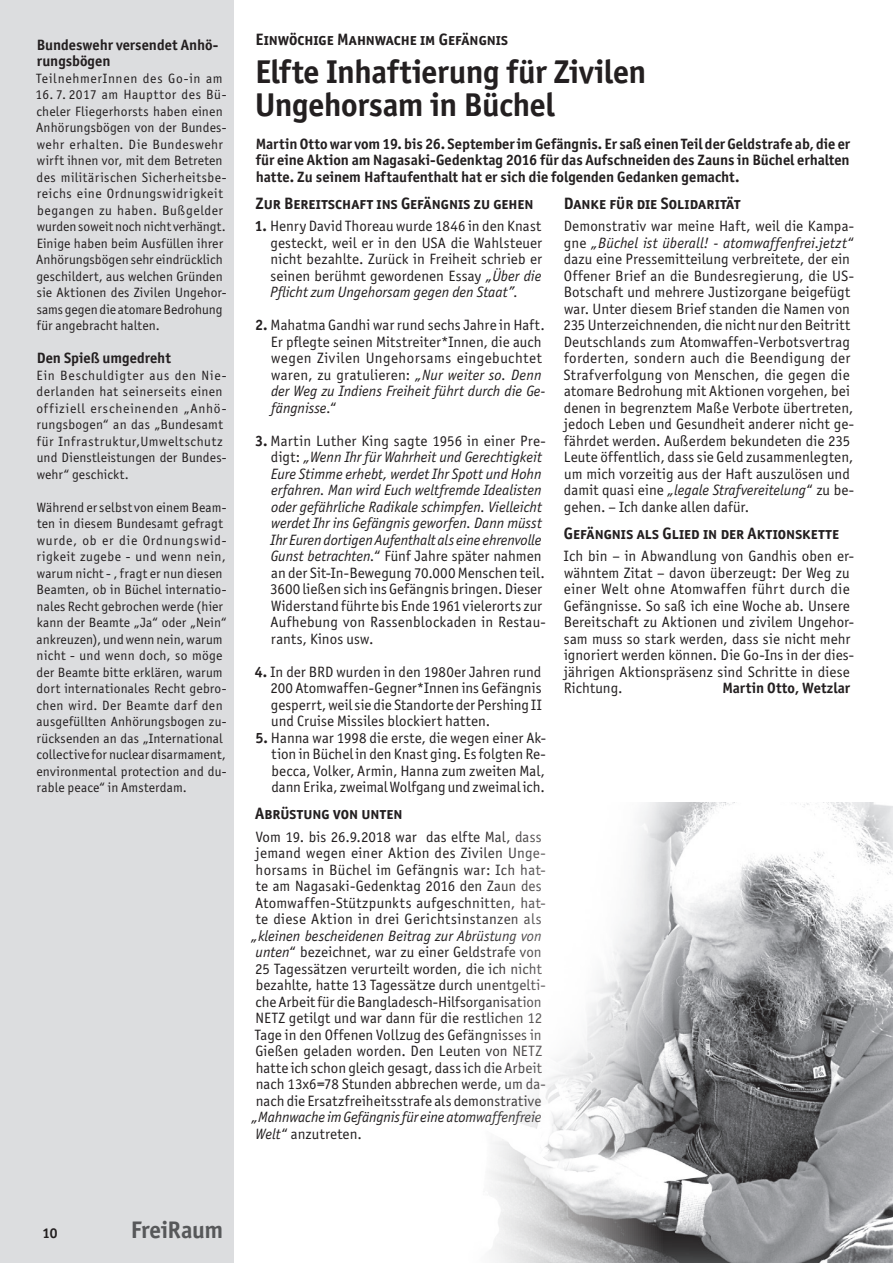
<style>
.page{position:relative;width:893px;height:1263px;background:#fff}
.page>*{position:absolute;margin:0;border:0;box-sizing:border-box;transform-origin:0 0}
.t1{font:700 33px/33px "Officina Sans ITC Std";letter-spacing:-.01em;color:#231f20}
.t2{font:700 24px "Officina Sans ITC Std";letter-spacing:-.015em;color:#57585a}
.t3{font:700 16.5px "Officina Sans ITC Std";color:#231f20}
.t4{font:15px/16.5px "Officina Sans ITC Std";letter-spacing:.01em;color:#231f20}
.t5{font:italic 15px/16.5px "Officina Sans ITC Std";color:#231f20}
.t6{font:700 15px/16.5px "Officina Sans ITC Std";color:#231f20}
.t7{font:700 14.25px "Officina Sans ITC Std";color:#231f20}
.t8{font:13.5px/16.5px "Officina Sans ITC Std";letter-spacing:.02em;color:#231f20}
.t9{font:13.5px/16.5px "Officina Sans ITC Std";letter-spacing:.04em;color:#231f20}
.t10{font:13.5px "Officina Sans ITC Std";letter-spacing:.055em;color:#231f20}
.s1{font-weight:700}
.s2{font-style:italic}
.s3{font-weight:700;font-style:normal}
.s4{font-style:normal}
</style>
<div class="page">
<div style="left:0;top:0;width:234px;height:1263px;background:#dcdddf"></div>
<img style="left:489px;top:803px;width:404px;height:460px">
<p class="t6" style="left:37px;top:36px;width:183px">Bundeswehr versendet Anhö&shy;rungsbögen</p>
<p class="t10" style="left:36px;top:70px;width:188px">TeilnehmerInnen des Go-in am</p>
<p class="t8" style="left:35px;top:86px;width:193px">16. 7. 2017 am Haupttor des Bü&shy;cheler Fliegerhorsts haben einen<br>Anhörungsbögen von der Bundes&shy;wehr erhalten. Die Bundeswehr wirft ihnen vor, mit dem Betreten des militärischen Sicherheitsbe&shy;reichs eine Ordnungswidrigkeit begangen zu haben. Bußgelder wurden soweit noch nicht verhängt.<br>Einige haben beim Ausfüllen ihrer<br>Anhörungsbögen sehr eindrücklich geschildert, aus welchen Gründen sie Aktionen des Zivilen Ungehor&shy;sams gegen die atomare Bedrohung für angebracht halten.</p>
<p class="t6" style="left:37px;top:350px;width:136px">Den Spieß umgedreht</p>
<p class="t9" style="left:36px;top:367px;width:192px">Ein Beschuldigter aus den Nie&shy;derlanden hat seinerseits einen offiziell erscheinenden „Anhö&shy;rungsbogen“ an das „Bundesamt für Infrastruktur,Umweltschutz und Dienstleistungen der Bundes&shy;wehr“ geschickt.</p>
<p class="t8" style="left:36px;top:499px;width:192px">Während er selbst von einem Beam&shy;ten in diesem Bundesamt gefragt wurde, ob er die Ordnungswid&shy;rigkeit zugebe - und wenn nein, warum nicht - , fragt er nun diesen<br>Beamten, ob in Büchel internatio&shy;nales Recht gebrochen werde (hier kann der Beamte „Ja“ oder „Nein“ ankreuzen), und wenn nein, warum nicht - und wenn doch, so möge der Beamte bitte erklären, warum dort internationales Recht gebro&shy;chen wird. Der Beamte darf den ausgefüllten Anhörungsbogen zu&shy;rücksenden an das „International collective for nuclear disarmament, environmental protection and du&shy;rable peace“ in Amsterdam.</p>
<p class="t3" style="left:256px;top:29px;width:254px">Einwöchige Mahnwache im Gefängnis</p>
<h1 class="t1" style="left:255px;top:54px;width:393px">Elfte Inhaftierung für Zivilen<br>Ungehorsam in Büchel</h1>
<p class="t6" style="left:256px;top:135px;width:596px;text-align:justify">Martin Otto war vom 19. bis 26. September im Gefängnis. Er saß einen Teil der Geldstrafe ab, die er für eine Aktion am Nagasaki-Gedenktag 2016 für das Aufschneiden des Zauns in Büchel erhalten hatte. Zu seinem Haftaufenthalt hat er sich die folgenden Gedanken gemacht.</p>
<p class="t3" style="left:256px;top:193px;width:279px">Zur Bereitschaft ins Gefängnis zu gehen</p>
<p class="t4" style="left:270px;top:218px;width:274px;text-align:justify;text-indent:-15px"><span class="s1">1.</span> Henry David Thoreau wurde 1846 in den Knast gesteckt, weil er in den USA die Wahlsteuer nicht bezahlte. Zurück in Freiheit schrieb er seinen berühmt gewordenen Essay <span class="s2">„Über die Pflicht zum Ungehorsam gegen den Staat”.</span></p>
<p class="t4" style="left:271px;top:317px;width:276px;text-indent:-16px"><span class="s1">2.</span> Mahatma Gandhi war rund sechs Jahre in Haft.<br>Er pflegte seinen Mitstreiter*Innen, die auch wegen Zivilen Ungehorsams eingebuchtet waren, zu gratulieren: <span class="s2">„Nur weiter so. Denn der Weg zu Indiens Freiheit führt durch die Ge&shy;fängnisse.</span>“</p>
<p class="t5" style="left:270px;top:432px;width:277px;text-indent:-15px"><span class="s3">3.</span> <span class="s4">Martin Luther King sagte 1956 in einer Pre&shy;digt:</span> „Wenn Ihr für Wahrheit und Gerechtigkeit Eure Stimme erhebt, werdet Ihr Spott und Hohn erfahren. Man wird Euch weltfremde Idealisten oder gefährliche Radikale schimpfen. Vielleicht werdet Ihr ins Gefängnis geworfen. Dann müsst Ihr Euren dortigen Aufenthalt als eine ehrenvolle Gunst betrachten.<span class="s4">“ Fünf Jahre später nahmen an der Sit-In-Bewegung 70.000 Menschen teil.<br>3600 ließen sich ins Gefängnis bringen. Dieser Widerstand führte bis Ende 1961 vielerorts zur Aufhebung von Rassenblockaden in Restau&shy;rants, Kinos usw.</span></p>
<p class="t4" style="left:270px;top:663px;width:273px;text-align:justify;text-indent:-15px"><span class="s1">4.</span> In der BRD wurden in den 1980er Jahren rund 200 Atomwaffen-Gegner*Innen ins Gefängnis gesperrt, weil sie die Standorte der Pershing II und Cruise Missiles blockiert hatten.</p>
<p class="t4" style="left:271px;top:729px;width:276px;text-align:justify;text-indent:-16px"><span class="s1">5.</span> Hanna war 1998 die erste, die wegen einer Ak&shy;tion in Büchel in den Knast ging. Es folgten Re&shy;becca, Volker, Armin, Hanna zum zweiten Mal, dann Erika, zweimal Wolfgang und zweimal ich.</p>
<p class="t3" style="left:255px;top:803px;width:149px">Abrüstung von unten</p>
<p class="t4" style="left:255px;top:828px;width:292px">Vom 19. bis 26.9.2018 war das elfte Mal, dass jemand wegen einer Aktion des Zivilen Unge&shy;horsams in Büchel im Gefängnis war: Ich hat&shy;te am Nagasaki-Gedenktag 2016 den Zaun des Atomwaffen-Stützpunkts aufgeschnitten, hat&shy;te diese Aktion in drei Gerichtsinstanzen als</p>
<p class="t4" style="left:251px;top:927px;width:296px"><span class="s2">„kleinen bescheidenen Beitrag zur Abrüstung von unten</span>“ bezeichnet, war zu einer Geldstrafe von 25 Tagessätzen verurteilt worden, die ich nicht bezahlte, hatte 13 Tagessätze durch unentgelti&shy;che Arbeit für die Bangladesch-Hilfsorganisation NETZ getilgt und war dann für die restlichen 12<br>Tage in den Offenen Vollzug des Gefängnisses in Gießen geladen worden. Den Leuten von NETZ hatte ich schon gleich gesagt, dass ich die Arbeit nach 13x6=78 Stunden abbrechen werde, um da&shy;nach die Ersatzfreiheitsstrafe als demonstrative</p>
<p class="t5" style="left:251px;top:1109px;width:292px">„Mahnwache im Gefängnis für eine atomwaffenfreie<br>Welt<span class="s4">“ anzutreten.</span></p>
<p class="t3" style="left:564px;top:193px;width:178px">Danke für die Solidarität</p>
<p class="t4" style="left:563px;top:218px;width:292px">Demonstrativ war meine Haft, weil die Kampa&shy;gne <span class="s2">„Büchel ist überall! - atomwaffenfrei.jetzt</span>“ dazu eine Pressemitteilung verbreitete, der ein Offener Brief an die Bundesregierung, die US-Botschaft und mehrere Justizorgane beigefügt war. Unter diesem Brief standen die Namen von 235 Unterzeichnenden, die nicht nur den Beitritt Deutschlands zum Atomwaffen-Verbotsvertrag forderten, sondern auch die Beendigung der Strafverfolgung von Menschen, die gegen die atomare Bedrohung mit Aktionen vorgehen, bei denen in begrenztem Maße Verbote übertreten, jedoch Leben und Gesundheit anderer nicht ge&shy;fährdet werden. Außerdem bekundeten die 235<br>Leute öffentlich, dass sie Geld zusammenlegten, um mich vorzeitig aus der Haft auszulösen und damit quasi eine <span class="s2">„legale Strafvereitelung</span>“ zu be&shy;gehen. – Ich danke allen dafür.</p>
<p class="t3" style="left:564px;top:523px;width:277px">Gefängnis als Glied in der Aktionskette</p>
<p class="t4" style="left:564px;top:548px;width:292px">Ich bin – in Abwandlung von Gandhis oben er&shy;wähntem Zitat – davon überzeugt: Der Weg zu einer Welt ohne Atomwaffen führt durch die Gefängnisse. So saß ich eine Woche ab. Unsere Bereitschaft zu Aktionen und zivilem Ungehor&shy;sam muss so stark werden, dass sie nicht mehr ignoriert werden können. Die Go-Ins in der dies&shy;jährigen Aktionspräsenz sind Schritte in diese Richtung.</p>
<p class="t6" style="left:722px;top:680px;width:130px">Martin Otto, Wetzlar</p>
<p class="t7" style="left:43px;top:1224px;width:16px">10</p>
<h2 class="t2" style="left:131px;top:1215px;width:94px">FreiRaum</h2>
</div>
